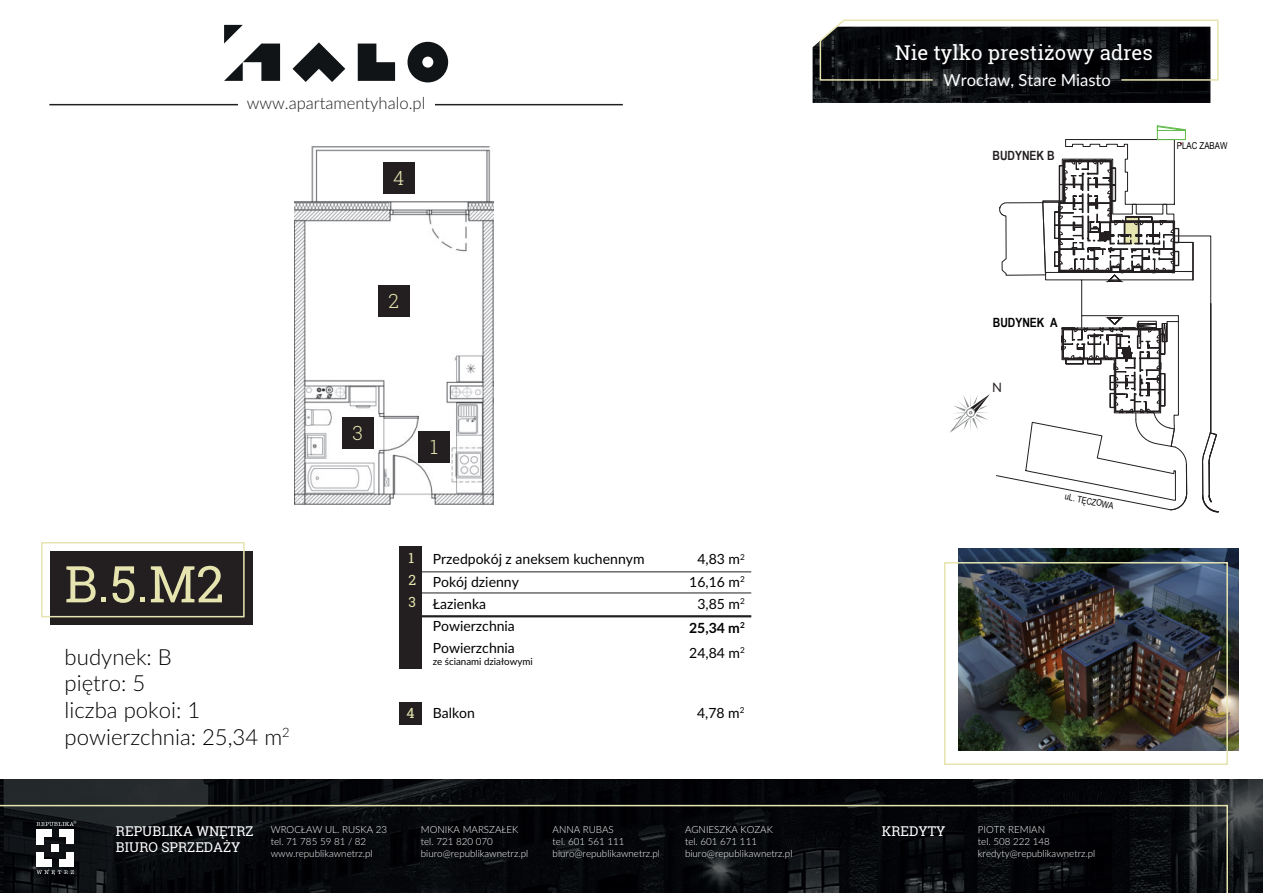
<style>
.page{position:relative;width:1263px;height:893px;background:#fff}
.page>*{position:absolute;margin:0;border:0;box-sizing:border-box;transform-origin:0 0}
.t1{font:50.7px "Roboto Slab";color:#e6e5b0}
.t2{font:300 22.2px/26.5px "Lato";color:#000001}
.t3{font:20.4px "Roboto Slab";color:#fff}
.t4{font:300 19.5px "Roboto Slab";color:#e6e5b0}
.t5{font:300 16.65px "Lato";color:#231f20}
.t6{font:16.65px "Lato";color:#fff}
.t7{font:13.95px/22.4px "Lato";color:#000001}
.t8{font:700 13.95px/25px "Lato";color:#000001}
.t9{font:13.95px/22.4px "Roboto Slab";color:#e6e5b0}
.t10{font:13.5px/16.2px "Roboto Slab";color:#fff}
.t11{font:13.05px "Lato";color:#231f20}
.t12{font:700 12.75px "Arial Narrow";color:#000001}
.t13{font:700 12.75px "Arial Narrow";color:#231f20}
.t14{font:300 9.75px/11.7px "Lato";color:#fff}
.t15{font:9.75px "Lato";color:#000001}
.t16{font:9.6px "Arial Narrow";color:#000001}
.t17{font:9px "Arial Narrow";color:#000001}
.s1{font-weight:400}
</style>
<div class="page">
<img style="left:295px;top:147px;width:198px;height:357px">
<img style="left:959px;top:548px;width:280px;height:202px">
<hr style="left:49px;top:104px;width:574px;height:1px;background:#231f20">
<div style="left:238px;top:94px;width:196px;height:24px;background:#fff"></div>
<div style="left:400px;top:546px;width:22px;height:122px;background:#231f20"></div>
<div style="left:400px;top:702px;width:22px;height:23px;background:#231f20"></div>
<div style="left:51px;top:551px;width:202px;height:73px;background:#231f20"></div>
<svg style="left:292px;top:42px;width:53px;height:40px"></svg>
<svg style="left:358px;top:44px;width:37px;height:37px"></svg>
<svg style="left:407px;top:42px;width:41px;height:40px"></svg>
<svg style="left:224px;top:25px;width:56px;height:56px"></svg>
<div style="left:378px;top:285px;width:31px;height:31px;background:#231f20"></div>
<div style="left:419px;top:431px;width:31px;height:31px;background:#231f20"></div>
<div style="left:342px;top:417px;width:31px;height:31px;background:#231f20"></div>
<div style="left:383px;top:162px;width:31px;height:31px;background:#231f20"></div>
<div style="left:41px;top:542px;width:204px;height:75px;border:2px solid #e6e5b0"></div>
<hr style="left:400px;top:593px;width:351px;height:1px;background:#231f20">
<hr style="left:400px;top:572px;width:351px;height:1px;background:#231f20">
<hr style="left:400px;top:615px;width:351px;height:1px;background:#231f20">
<hr style="left:400px;top:616px;width:351px;height:1px;background:#231f20">
<svg style="left:813px;top:19px;width:406px;height:84px;background:#282a2b"></svg>
<div style="left:944px;top:562px;width:284px;height:203px;border:2px solid #e6e5b0"></div>
<img style="left:0;top:780px;width:1263px;height:113px">
<svg style="left:0;top:805px;width:1228px;height:88px;background:#0e0f12"></svg>
<svg style="left:950px;top:125px;width:268px;height:387px"></svg>
<h3 class="t5" style="left:247px;top:91px;width:180px">www.apartamentyhalo.pl</h3>
<h3 class="t4" style="left:393px;top:167px;width:13px">4</h3>
<h3 class="t3" style="left:895px;top:38px;width:259px">Nie tylko prestiżowy adres</h3>
<h3 class="t6" style="left:943px;top:68px;width:169px">Wrocław, Stare Miasto</h3>
<h3 class="t13" style="left:992px;top:148px;width:64px">BUDYNEK B</h3>
<p class="t16" style="left:1177px;top:138px;width:52px">PLAC ZABAW</p>
<h1 class="t1" style="left:65px;top:555px;width:161px">B.5.M2</h1>
<h2 class="t2" style="left:65px;top:645px;width:227px">budynek: B<br>piętro: 5<br>liczba pokoi: 1 powierzchnia: 25,34 m<sup>2</sup></h2>
<h3 class="t4" style="left:389px;top:290px;width:12px">2</h3>
<h3 class="t4" style="left:352px;top:422px;width:12px">3</h3>
<h3 class="t4" style="left:430px;top:436px;width:9px">1</h3>
<h3 class="t9" style="left:408px;top:547px;width:9px">1<br>2<br>3</h3>
<h3 class="t7" style="left:689px;top:549px;width:57px;text-align:center">4,83 m<sup>2<br></sup>16,16 m<sup>2<br></sup>3,85 m<sup>2</sup></h3>
<h3 class="t8" style="left:689px;top:616px;width:57px">25,34 m<sup>2<br></sup><span class="s1">24,84 m</span><sup>2</sup></h3>
<h3 class="t7" style="left:433px;top:549px;width:213px">Przedpokój z aneksem kuchennym<br>Pokój dzienny<br>Łazienka<br>Powierzchnia<br>Powierzchnia</h3>
<p class="t15" style="left:433px;top:654px;width:101px">ze ścianami działowymi</p>
<h3 class="t9" style="left:407px;top:702px;width:10px">4</h3>
<h3 class="t7" style="left:433px;top:703px;width:44px">Balkon</h3>
<h3 class="t7" style="left:697px;top:703px;width:49px">4,78 m<sup>2</sup></h3>
<h3 class="t12" style="left:993px;top:315px;width:66px">BUDYNEK A</h3>
<h3 class="t11" style="left:992px;top:383px;width:11px">N</h3>
<p class="t17" style="left:1066px;top:490px;width:51px;rotate:11deg">uL. TĘCZOWA</p>
<p class="t14" style="left:421px;top:823px;width:109px">MONIKA MARSZAŁEK tel. 721 820 070 biuro@republikawnetrz.pl</p>
<p class="t14" style="left:553px;top:824px;width:109px">ANNA RUBAS<br>tel. 601 561 111 biuro@republikawnetrz.pl</p>
<p class="t14" style="left:978px;top:824px;width:119px">PIOTR REMIAN<br>tel. 508 222 148 kredyty@republikawnetrz.pl</p>
<h3 class="t10" style="left:116px;top:823px;width:139px">REPUBLIKA WNĘTRZ<br>BIURO SPRZEDAŻY</h3>
<p class="t14" style="left:271px;top:824px;width:118px">WROCŁAW UL. RUSKA 23 tel. 71 785 59 81 / 82 www.republikawnetrz.pl</p>
<p class="t14" style="left:685px;top:824px;width:109px">AGNIESZKA KOZAK<br>tel. 601 671 111 biuro@republikawnetrz.pl</p>
<h3 class="t10" style="left:882px;top:823px;width:65px">KREDYTY</h3>
</div>
